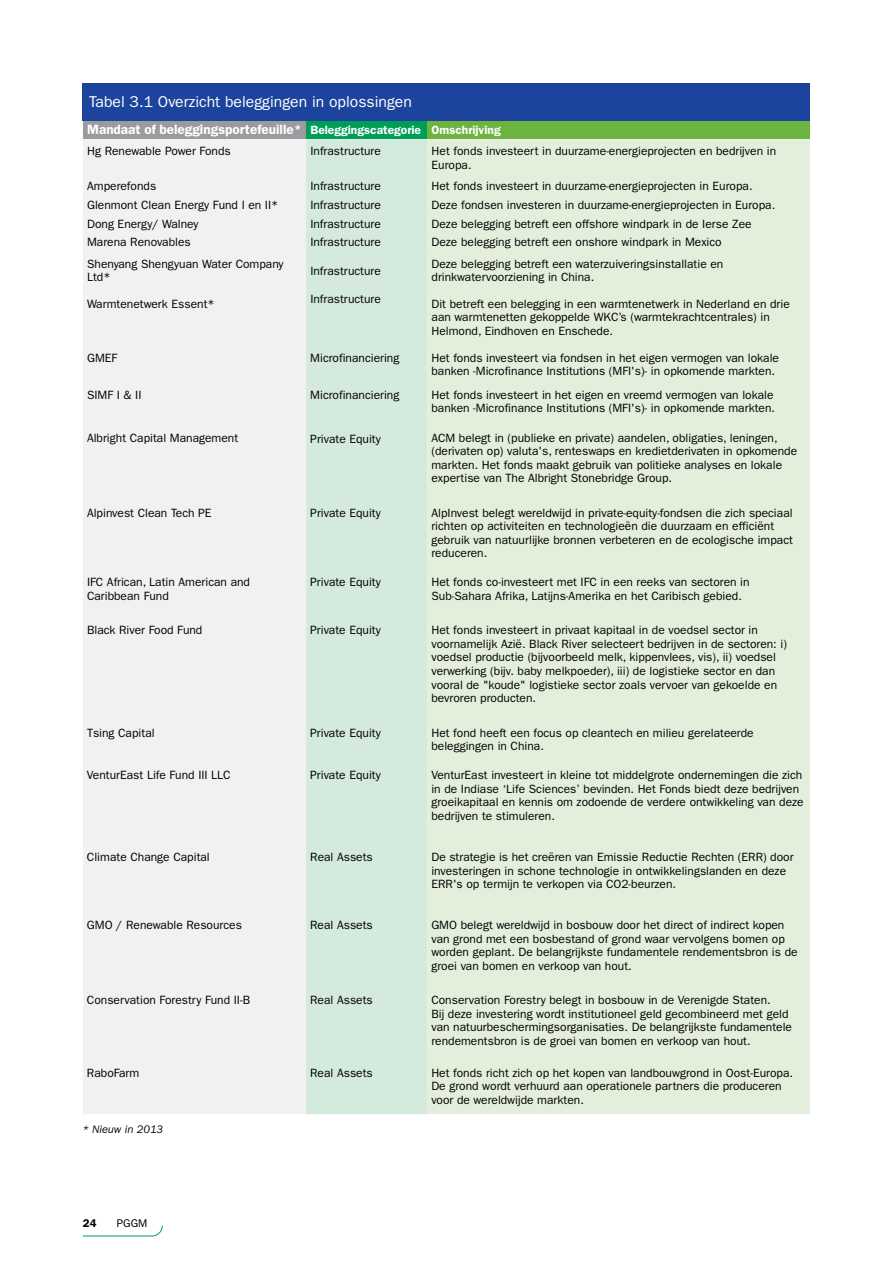
<style>
.page{position:relative;width:893px;height:1263px;background:#fff}
.page>*{position:absolute;margin:0;border:0;box-sizing:border-box;transform-origin:0 0}
.t1{font:15.75px "ITC Franklin Gothic Std";color:#fff}
.t2{font:600 13.5px "ITC Franklin Gothic Std";color:#fff}
.t3{font:12px/13.5px "ITC Franklin Gothic Std";color:#000}
.t4{font:italic 11.25px "ITC Franklin Gothic Std";color:#000}
.t5{font:11.25px "ITC Franklin Gothic Std";color:#000}
.t6{font:600 11.25px "ITC Franklin Gothic Std";color:#000}
.s1{font-size:12px}
</style>
<div class="page">
<svg style="left:83px;top:1225px;width:80px;height:11px"></svg>
<div style="left:83px;top:120px;width:223px;height:19px;background:#999b9e"></div>
<div style="left:306px;top:120px;width:121px;height:19px;background:#009d57"></div>
<div style="left:427px;top:120px;width:383px;height:19px;background:#6cb33f"></div>
<div style="left:83px;top:139px;width:223px;height:975px;background:#f1f1f2"></div>
<div style="left:306px;top:139px;width:121px;height:975px;background:#d4eadd"></div>
<div style="left:427px;top:139px;width:383px;height:975px;background:#e4efdb"></div>
<div style="left:83px;top:83px;width:727px;height:37px;background:#1c449c"></div>
<h1 class="t1" style="left:89px;top:93px;width:324px">Tabel 3.1 Overzicht beleggingen in oplossingen</h1>
<p class="t2" style="left:87px;top:122px;width:415px">Mandaat of beleggingsportefeuille* <span class="s1">Beleggingscategorie Omschrijving</span></p>
<p class="t3" style="left:87px;top:145px;width:145px">Hg Renewable Power Fonds</p>
<p class="t3" style="left:310px;top:145px;width:72px">Infrastructure</p>
<p class="t3" style="left:432px;top:145px;width:346px">Het fonds investeert in duurzame-energieprojecten en bedrijven in<br>Europa.</p>
<p class="t3" style="left:87px;top:179px;width:71px">Amperefonds</p>
<p class="t3" style="left:310px;top:179px;width:72px">Infrastructure</p>
<p class="t3" style="left:432px;top:179px;width:322px">Het fonds investeert in duurzame-energieprojecten in Europa.</p>
<p class="t3" style="left:87px;top:198px;width:193px">Glenmont Clean Energy Fund I en II*</p>
<p class="t3" style="left:310px;top:198px;width:72px">Infrastructure</p>
<p class="t3" style="left:432px;top:198px;width:345px">Deze fondsen investeren in duurzame-energieprojecten in Europa.</p>
<p class="t3" style="left:87px;top:217px;width:113px">Dong Energy/ Walney</p>
<p class="t3" style="left:310px;top:217px;width:72px">Infrastructure</p>
<p class="t3" style="left:432px;top:217px;width:322px">Deze belegging betreft een offshore windpark in de Ierse Zee</p>
<p class="t3" style="left:87px;top:236px;width:105px">Marena Renovables</p>
<p class="t3" style="left:310px;top:236px;width:72px">Infrastructure</p>
<p class="t3" style="left:432px;top:236px;width:292px">Deze belegging betreft een onshore windpark in Mexico</p>
<p class="t3" style="left:87px;top:257px;width:198px">Shenyang Shengyuan Water Company<br>Ltd*</p>
<p class="t3" style="left:310px;top:264px;width:72px">Infrastructure</p>
<p class="t3" style="left:431px;top:257px;width:293px">Deze belegging betreft een waterzuiveringsinstallatie en drinkwatervoorziening in China.</p>
<p class="t3" style="left:87px;top:297px;width:129px">Warmtenetwerk Essent*</p>
<p class="t3" style="left:310px;top:292px;width:72px">Infrastructure</p>
<p class="t3" style="left:431px;top:297px;width:360px">Dit betreft een belegging in een warmtenetwerk in Nederland en drie aan warmtenetten gekoppelde WKC’s (warmtekrachtcentrales) in<br>Helmond, Eindhoven en Enschede.</p>
<p class="t3" style="left:87px;top:351px;width:32px">GMEF</p>
<p class="t3" style="left:310px;top:351px;width:91px">Microfinanciering</p>
<p class="t3" style="left:431px;top:351px;width:349px">Het fonds investeert via fondsen in het eigen vermogen van lokale banken -Microfinance Institutions (MFI's)- in opkomende markten.</p>
<p class="t3" style="left:87px;top:388px;width:56px">SIMF I &amp; II</p>
<p class="t3" style="left:310px;top:388px;width:91px">Microfinanciering</p>
<p class="t3" style="left:431px;top:388px;width:345px">Het fonds investeert in het eigen en vreemd vermogen van lokale banken -Microfinance Institutions (MFI's)- in opkomende markten.</p>
<p class="t3" style="left:87px;top:431px;width:153px">Albright Capital Management</p>
<p class="t3" style="left:310px;top:432px;width:72px">Private Equity</p>
<p class="t3" style="left:431px;top:431px;width:367px">ACM belegt in (publieke en private) aandelen, obligaties, leningen, (derivaten op) valuta's, renteswaps en kredietderivaten in opkomende markten. Het fonds maakt gebruik van politieke analyses en lokale expertise van The Albright Stonebridge Group.</p>
<p class="t3" style="left:87px;top:506px;width:126px">Alpinvest Clean Tech PE</p>
<p class="t3" style="left:310px;top:506px;width:72px">Private Equity</p>
<p class="t3" style="left:431px;top:506px;width:363px">AlpInvest belegt wereldwijd in private-equity-fondsen die zich speciaal richten op activiteiten en technologieën die duurzaam en efficiënt gebruik van natuurlijke bronnen verbeteren en de ecologische impact reduceren.</p>
<p class="t3" style="left:87px;top:576px;width:165px">IFC African, Latin American and<br>Caribbean Fund</p>
<p class="t3" style="left:310px;top:576px;width:72px">Private Equity</p>
<p class="t3" style="left:431px;top:576px;width:320px">Het fonds co-investeert met IFC in een reeks van sectoren in<br>Sub-Sahara Afrika, Latijns-Amerika en het Caribisch gebied.</p>
<p class="t3" style="left:87px;top:624px;width:117px">Black River Food Fund</p>
<p class="t3" style="left:310px;top:624px;width:72px">Private Equity</p>
<p class="t3" style="left:431px;top:624px;width:357px">Het fonds investeert in privaat kapitaal in de voedsel sector in voornamelijk Azië. Black River selecteert bedrijven in de sectoren: i) voedsel productie (bijvoorbeeld melk, kippenvlees, vis), ii) voedsel verwerking (bijv. baby melkpoeder), iii) de logistieke sector en dan vooral de "koude" logistieke sector zoals vervoer van gekoelde en bevroren producten.</p>
<p class="t3" style="left:87px;top:726px;width:69px">Tsing Capital</p>
<p class="t3" style="left:310px;top:726px;width:72px">Private Equity</p>
<p class="t3" style="left:431px;top:726px;width:324px">Het fond heeft een focus op cleantech en milieu gerelateerde beleggingen in China.</p>
<p class="t3" style="left:87px;top:768px;width:145px">VenturEast Life Fund III LLC</p>
<p class="t3" style="left:310px;top:768px;width:72px">Private Equity</p>
<p class="t3" style="left:431px;top:768px;width:374px">VenturEast investeert in kleine tot middelgrote ondernemingen die zich in de Indiase ‘Life Sciences’ bevinden. Het Fonds biedt deze bedrijven groeikapitaal en kennis om zodoende de verdere ontwikkeling van deze bedrijven te stimuleren.</p>
<p class="t3" style="left:87px;top:850px;width:124px">Climate Change Capital</p>
<p class="t3" style="left:310px;top:850px;width:64px">Real Assets</p>
<p class="t3" style="left:431px;top:850px;width:364px">De strategie is het creëren van Emissie Reductie Rechten (ERR) door investeringen in schone technologie in ontwikkelingslanden en deze<br>ERR's op termijn te verkopen via CO2-beurzen.</p>
<p class="t3" style="left:87px;top:918px;width:156px">GMO / Renewable Resources</p>
<p class="t3" style="left:310px;top:918px;width:64px">Real Assets</p>
<p class="t3" style="left:431px;top:918px;width:368px">GMO belegt wereldwijd in bosbouw door het direct of indirect kopen van grond met een bosbestand of grond waar vervolgens bomen op worden geplant. De belangrijkste fundamentele rendementsbron is de groei van bomen en verkoop van hout.</p>
<p class="t3" style="left:87px;top:993px;width:165px">Conservation Forestry Fund II-B</p>
<p class="t3" style="left:310px;top:993px;width:64px">Real Assets</p>
<p class="t3" style="left:431px;top:993px;width:362px">Conservation Forestry belegt in bosbouw in de Verenigde Staten.<br>Bij deze investering wordt institutioneel geld gecombineerd met geld van natuurbeschermingsorganisaties. De belangrijkste fundamentele rendementsbron is de groei van bomen en verkoop van hout.</p>
<p class="t3" style="left:87px;top:1066px;width:54px">RaboFarm</p>
<p class="t3" style="left:310px;top:1066px;width:64px">Real Assets</p>
<p class="t3" style="left:431px;top:1066px;width:363px">Het fonds richt zich op het kopen van landbouwgrond in Oost-Europa.<br>De grond wordt verhuurd aan operationele partners die produceren voor de wereldwijde markten.</p>
<p class="t4" style="left:83px;top:1123px;width:82px">* Nieuw in 2013</p>
<p class="t6" style="left:83px;top:1216px;width:15px">24</p>
<p class="t5" style="left:117px;top:1216px;width:32px">PGGM</p>
</div>
